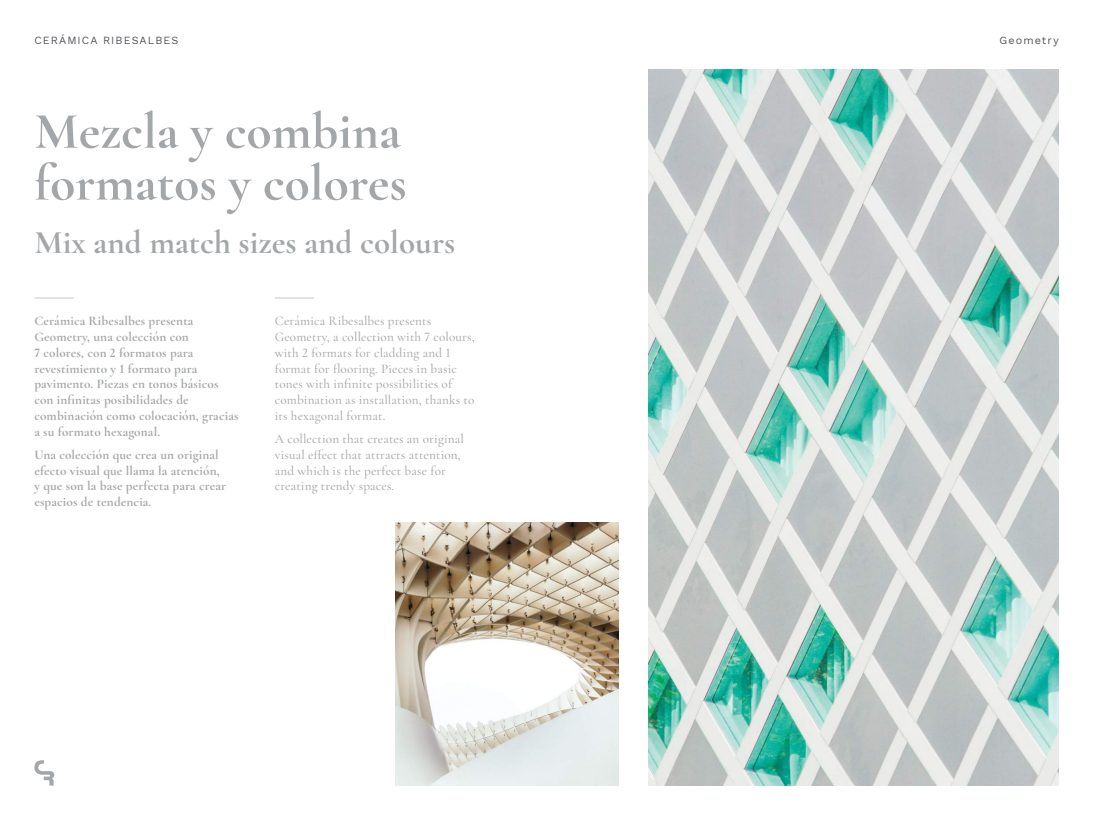
<style>
.page{position:relative;width:1093px;height:820px;background:#fff}
.page>*{position:absolute;margin:0;border:0;box-sizing:border-box;transform-origin:0 0}
.t1{font:700 51.6px/51.8px "Cormorant Garamond";color:#a4a7a9}
.t2{font:700 33px "Cormorant Garamond";color:#a4a7a9}
.t3{font:700 13.2px/15.8px "Cormorant Garamond";letter-spacing:.01em;color:#a4a7a9}
.t4{font:500 13.2px/15.8px "Cormorant Garamond";letter-spacing:.01em;color:#a4a7a9}
.t5{font:10.8px "Work Sans";letter-spacing:.1em;color:#52555a}
</style>
<div class="page">
<svg style="left:34px;top:760px;width:20px;height:25px"></svg>
<img style="left:649px;top:70px;width:409px;height:715px">
<hr style="left:34px;top:298px;width:40px;height:1px;background:#c5c7c7">
<hr style="left:275px;top:298px;width:39px;height:1px;background:#c5c7c7">
<img style="left:395px;top:522px;width:223px;height:263px">
<p class="t5" style="left:34px;top:34px;width:145px">CERÁMICA RIBESALBES</p>
<h1 class="t1" style="left:34px;top:105px;width:374px">Mezcla y combina formatos y colores</h1>
<h2 class="t2" style="left:34px;top:222px;width:422px">Mix and match sizes and colours</h2>
<p class="t3" style="left:34px;top:312px;width:206px">Cerámica Ribesalbes presenta<br>Geometry, una colección con<br>7 colores, con 2 formatos para revestimiento y 1 formato para pavimento. Piezas en tonos básicos con infinitas posibilidades de combinación como colocación, gracias a su formato hexagonal.</p>
<p class="t3" style="left:34px;top:446px;width:193px">Una colección que crea un original efecto visual que llama la atención, y que son la base perfecta para crear espacios de tendencia.</p>
<p class="t4" style="left:275px;top:313px;width:201px">Cerámica Ribesalbes presents Geometry, a collection with 7 colours, with 2 formats for cladding and 1 format for flooring. Pieces in basic tones with infinite possibilities of combination as installation, thanks to its hexagonal format.</p>
<p class="t4" style="left:275px;top:430px;width:190px">A collection that creates an original visual effect that attracts attention, and which is the perfect base for creating trendy spaces.</p>
<p class="t5" style="left:999px;top:34px;width:61px">Geometry</p>
</div>
